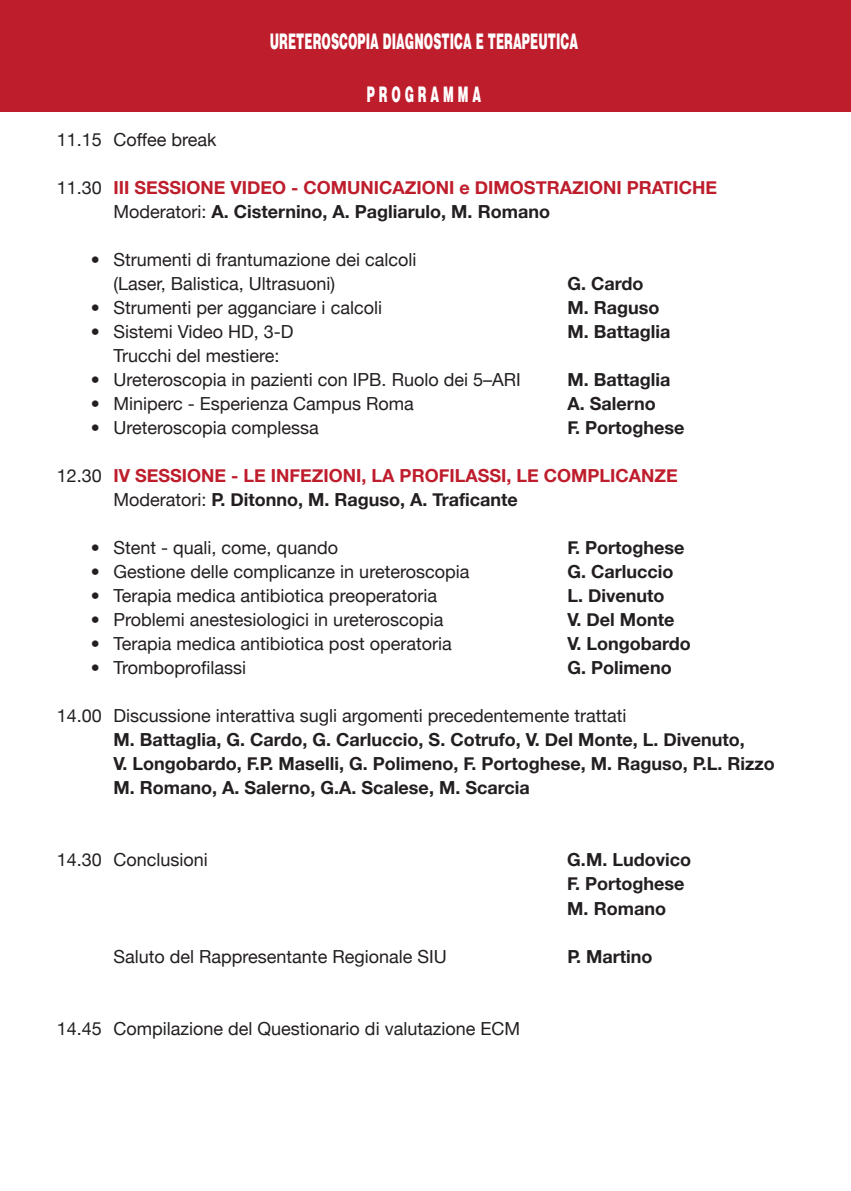
<style>
.page{position:relative;width:851px;height:1191px;background:#fff}
.page>*{position:absolute;margin:0;border:0;box-sizing:border-box;transform-origin:0 0}
.t1{font:900 22px "Helvetica";color:#fff;scale:.52 1}
.t2{font:18px/24px "Helvetica Neue";color:#231f20}
.t3{font:700 18px/24px "Helvetica Neue";color:#231f20}
.t4{font:700 18px/24px "Helvetica Neue";color:#be1d2c}
.s1{font-weight:400;color:#231f20}
.s2{color:#231f20}
</style>
<div class="page">
<div style="left:0;top:0;width:850px;height:111px;background:#be1d2c"></div>
<p class="t1" style="left:270px;top:28px;width:594px">URETEROSCOPIA DIAGNOSTICA E TERAPEUTICA</p>
<p class="t1" style="left:366px;top:81px;width:221px">P R O G R A M M A</p>
<p class="t2" style="left:57px;top:128px;width:161px">11.15 Coffee break</p>
<p class="t4" style="left:113px;top:175px;width:605px;text-indent:-57px"><span class="s1">11.30</span> III SESSIONE VIDEO - COMUNICAZIONI e DIMOSTRAZIONI PRATICHE<br><span class="s1">Moderatori:</span> <span class="s2">A. Cisternino, A. Pagliarulo, M. Romano</span></p>
<p class="t2" style="left:113px;top:248px;width:304px;text-indent:-23px">• Strumenti di frantumazione dei calcoli (Laser, Balistica, Ultrasuoni)</p>
<p class="t3" style="left:567px;top:271px;width:78px">G. Cardo</p>
<p class="t2" style="left:91px;top:296px;width:293px">• Strumenti per agganciare i calcoli</p>
<p class="t3" style="left:567px;top:295px;width:93px">M. Raguso</p>
<p class="t2" style="left:91px;top:320px;width:204px">• Sistemi Video HD, 3-D</p>
<p class="t3" style="left:567px;top:319px;width:104px">M. Battaglia</p>
<p class="t2" style="left:113px;top:344px;width:168px">Trucchi del mestiere:</p>
<p class="t2" style="left:91px;top:368px;width:431px">• Ureteroscopia in pazienti con IPB. Ruolo dei 5–ARI</p>
<p class="t3" style="left:567px;top:367px;width:104px">M. Battaglia</p>
<p class="t2" style="left:91px;top:392px;width:324px">• Miniperc - Esperienza Campus Roma</p>
<p class="t3" style="left:567px;top:391px;width:90px">A. Salerno</p>
<p class="t2" style="left:91px;top:416px;width:230px">• Ureteroscopia complessa</p>
<p class="t3" style="left:567px;top:415px;width:119px">F. Portoghese</p>
<p class="t4" style="left:113px;top:463px;width:565px;text-indent:-57px"><span class="s1">12.30</span> IV SESSIONE - LE INFEZIONI, LA PROFILASSI, LE COMPLICANZE<br><span class="s1">Moderatori:</span> <span class="s2">P. Ditonno, M. Raguso, A. Traficante</span></p>
<p class="t2" style="left:91px;top:536px;width:249px">• Stent - quali, come, quando</p>
<p class="t3" style="left:567px;top:535px;width:119px">F. Portoghese</p>
<p class="t2" style="left:91px;top:560px;width:380px">• Gestione delle complicanze in ureteroscopia</p>
<p class="t3" style="left:567px;top:559px;width:107px">G. Carluccio</p>
<p class="t2" style="left:91px;top:584px;width:348px">• Terapia medica antibiotica preoperatoria</p>
<p class="t3" style="left:567px;top:583px;width:99px">L. Divenuto</p>
<p class="t2" style="left:91px;top:608px;width:354px">• Problemi anestesiologici in ureteroscopia</p>
<p class="t3" style="left:567px;top:607px;width:109px">V. Del Monte</p>
<p class="t2" style="left:91px;top:632px;width:362px">• Terapia medica antibiotica post operatoria</p>
<p class="t3" style="left:567px;top:631px;width:125px">V. Longobardo</p>
<p class="t2" style="left:91px;top:656px;width:157px">• Tromboprofilassi</p>
<p class="t3" style="left:567px;top:655px;width:106px">G. Polimeno</p>
<p class="t2" style="left:57px;top:704px;width:571px">14.00 Discussione interattiva sugli argomenti precedentemente trattati</p>
<p class="t3" style="left:113px;top:727px;width:662px">M. Battaglia, G. Cardo, G. Carluccio, S. Cotrufo, V. Del Monte, L. Divenuto,<br>V. Longobardo, F.P. Maselli, G. Polimeno, F. Portoghese, M. Raguso, P.L. Rizzo<br>M. Romano, A. Salerno, G.A. Scalese, M. Scarcia</p>
<p class="t2" style="left:57px;top:848px;width:153px">14.30 Conclusioni</p>
<p class="t3" style="left:567px;top:847px;width:125px">G.M. Ludovico<br>F. Portoghese<br>M. Romano</p>
<p class="t2" style="left:113px;top:944px;width:335px">Saluto del Rappresentante Regionale SIU</p>
<p class="t3" style="left:567px;top:943px;width:87px">P. Martino</p>
<p class="t2" style="left:57px;top:1016px;width:465px">14.45 Compilazione del Questionario di valutazione ECM</p>
</div>
